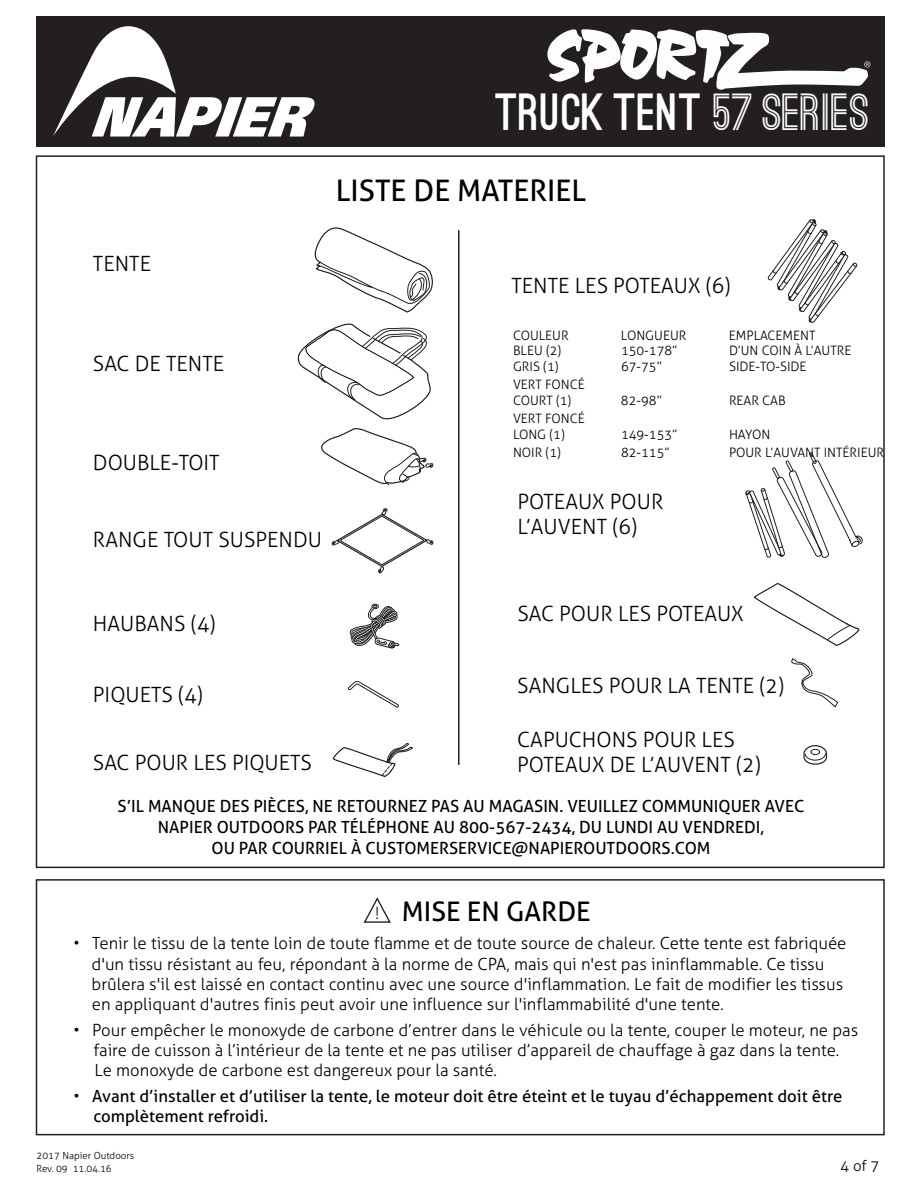
<style>
.page{position:relative;width:918px;height:1188px;background:#fff}
.page>*{position:absolute;margin:0;border:0;box-sizing:border-box;transform-origin:0 0}
.t1{font:900 49.5px "Ostrich Sans";letter-spacing:.02em;color:#fff}
.t2{font:29.7px "Aller";color:#000}
.t3{font:27px "Aller";color:#000}
.t4{font:300 21px/25.2px "Aller";color:#000}
.t5{font:300 17.1px "Aller";color:#231f20}
.t6{font:300 16.8px/20.1px "Aller";color:#000}
.t7{font:16.8px/20.5px "Aller";color:#000;text-align:center}
.t8{font:300 15px "Aller";color:#000}
.t9{font:300 12.9px/15.6px "Aller";color:#000}
.t10{font:300 9.75px/12.8px "Aller";color:#000}
.s1{font-weight:700}
.s2{font-weight:300}
</style>
<div class="page">
<div style="left:36px;top:16px;width:849px;height:131px;background:#231f20"></div>
<svg style="left:53px;top:26px;width:262px;height:111px"></svg>
<svg style="left:298px;top:323px;width:133px;height:97px"></svg>
<svg style="left:791px;top:658px;width:47px;height:50px"></svg>
<svg style="left:321px;top:428px;width:112px;height:58px"></svg>
<svg style="left:767px;top:219px;width:91px;height:104px"></svg>
<svg style="left:753px;top:582px;width:107px;height:64px"></svg>
<svg style="left:331px;top:508px;width:103px;height:66px"></svg>
<hr style="left:458px;top:230px;width:1px;height:535px;background:#231f20">
<svg style="left:349px;top:603px;width:51px;height:46px"></svg>
<svg style="left:348px;top:681px;width:51px;height:27px"></svg>
<svg style="left:332px;top:743px;width:81px;height:34px"></svg>
<svg style="left:803px;top:745px;width:25px;height:20px"></svg>
<svg style="left:745px;top:452px;width:118px;height:106px"></svg>
<svg style="left:547px;top:29px;width:323px;height:61px"></svg>
<svg style="left:314px;top:227px;width:119px;height:86px"></svg>
<div style="left:36px;top:879px;width:849px;height:256px;border:2px solid #231f20"></div>
<svg style="left:363px;top:897px;width:28px;height:26px"></svg>
<h1 class="t1" style="left:495px;top:94px;width:376px">TRUCK TENT <span class="s1">57 SERIES</span></h1>
<h2 class="t2" style="left:336px;top:172px;width:252px">LISTE DE MATERIEL</h2>
<p class="t4" style="left:93px;top:251px;width:60px">TENTE</p>
<p class="t4" style="left:93px;top:351px;width:133px">SAC DE TENTE</p>
<p class="t4" style="left:93px;top:450px;width:128px">DOUBLE-TOIT</p>
<p class="t4" style="left:93px;top:527px;width:230px">RANGE TOUT SUSPENDU</p>
<p class="t4" style="left:511px;top:273px;width:221px">TENTE LES POTEAUX (6)</p>
<p class="t9" style="left:513px;top:327px;width:57px">COULEUR</p>
<p class="t9" style="left:621px;top:327px;width:67px">LONGUEUR</p>
<p class="t9" style="left:729px;top:327px;width:88px">EMPLACEMENT</p>
<p class="t9" style="left:513px;top:343px;width:50px">BLEU (2)</p>
<p class="t9" style="left:621px;top:343px;width:58px">150-178”</p>
<p class="t9" style="left:729px;top:343px;width:124px">D’UN COIN À L’AUTRE</p>
<p class="t9" style="left:513px;top:358px;width:47px">GRIS (1)</p>
<p class="t9" style="left:621px;top:358px;width:42px">67-75”</p>
<p class="t9" style="left:729px;top:358px;width:79px">SIDE-TO-SIDE</p>
<p class="t9" style="left:513px;top:377px;width:73px">VERT FONCÉ<br>COURT (1)</p>
<p class="t9" style="left:621px;top:392px;width:42px">82-98”</p>
<p class="t9" style="left:729px;top:392px;width:58px">REAR CAB</p>
<p class="t9" style="left:513px;top:411px;width:73px">VERT FONCÉ<br>LONG (1)</p>
<p class="t9" style="left:621px;top:426px;width:58px">149-153”</p>
<p class="t9" style="left:729px;top:426px;width:43px">HAYON</p>
<p class="t9" style="left:513px;top:445px;width:49px">NOIR (1)</p>
<p class="t9" style="left:621px;top:445px;width:50px">82-115”</p>
<p class="t9" style="left:729px;top:445px;width:157px">POUR L’AUVANT INTÉRIEUR</p>
<p class="t4" style="left:517px;top:488px;width:147px">POTEAUX POUR<br>L’AUVENT (6)</p>
<p class="t4" style="left:93px;top:611px;width:124px">HAUBANS (4)</p>
<p class="t4" style="left:93px;top:681px;width:111px">PIQUETS (4)</p>
<p class="t4" style="left:93px;top:750px;width:220px">SAC POUR LES PIQUETS</p>
<p class="t4" style="left:517px;top:601px;width:228px">SAC POUR LES POTEAUX</p>
<p class="t4" style="left:517px;top:673px;width:268px">SANGLES POUR LA TENTE (2)</p>
<p class="t4" style="left:517px;top:727px;width:245px">CAPUCHONS POUR LES<br>POTEAUX DE L’AUVENT (2)</p>
<p class="t7" style="left:118px;top:796px;width:688px">S’IL MANQUE DES PIÈCES, NE RETOURNEZ PAS AU MAGASIN. VEUILLEZ COMMUNIQUER AVEC<br>NAPIER OUTDOORS PAR TÉLÉPHONE AU 800-567-2434, DU LUNDI AU VENDREDI,<br>OU PAR COURRIEL À CUSTOMERSERVICE@NAPIEROUTDOORS.COM</p>
<h3 class="t3" style="left:402px;top:895px;width:190px">MISE EN GARDE</h3>
<p class="t6" style="left:92px;top:933px;width:757px;text-indent:-18px">• Tenir le tissu de la tente loin de toute flamme et de toute source de chaleur. Cette tente est fabriquée d'un tissu résistant au feu, répondant à la norme de CPA, mais qui n'est pas ininflammable. Ce tissu brûlera s'il est laissé en contact continu avec une source d'inflammation. Le fait de modifier les tissus en appliquant d'autres finis peut avoir une influence sur l'inflammabilité d'une tente.</p>
<p class="t6" style="left:93px;top:1020px;width:766px;text-indent:-20px">• Pour empêcher le monoxyde de carbone d’entrer dans le véhicule ou la tente, couper le moteur, ne pas faire de cuisson à l’intérieur de la tente et ne pas utiliser d’appareil de chauffage à gaz dans la tente.<br>Le monoxyde de carbone est dangereux pour la santé.</p>
<p class="t7" style="left:93px;top:1086px;width:750px;line-height:20.1px;text-align:left;text-indent:-20px"><span class="s2">•</span> Avant d’installer et d’utiliser la tente, le moteur doit être éteint et le tuyau d’échappement doit être complètement refroidi.</p>
<p class="t5" style="left:375px;top:903px;width:6px">!</p>
<p class="t10" style="left:37px;top:1149px;width:99px">2017 Napier Outdoors<br>Rev. 09 11.04.16</p>
<p class="t8" style="left:840px;top:1156px;width:41px">4 of 7</p>
</div>
